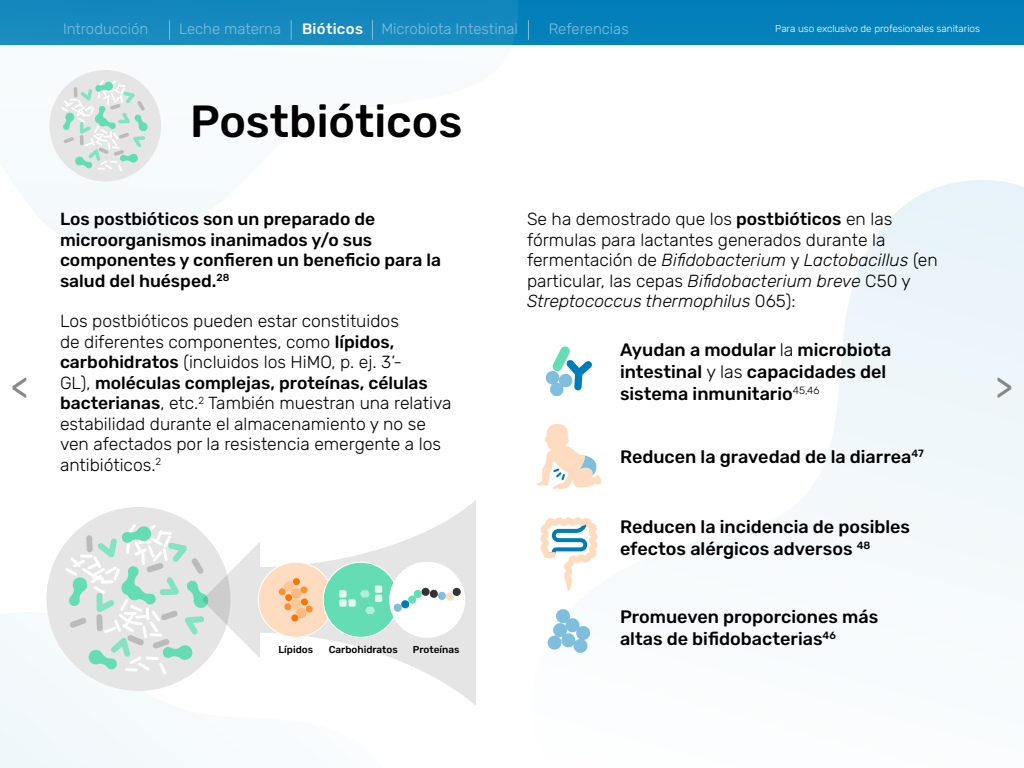
<style>
.page{position:relative;width:1024px;height:768px;background:#fff}
.page>*{position:absolute;margin:0;border:0;box-sizing:border-box;transform-origin:0 0}
.t1{font:500 45px "Rubik";color:#000}
.t2{font:35px "Rubik";color:#888}
.Copy{font:500 18px/22px "Rubik";color:#000}
.Copy-2{font:300 17.5px/20.5px "Rubik";color:#000}
.Copy-3{font:500 17.5px/20.5px "Rubik";color:#000}
.t3{font:300 15px "Rubik";color:#7fbedc}
.t4{font:300 10px "Rubik";letter-spacing:-.01em;color:#fff}
.t5{font:500 10px "Rubik";color:#000}
.s1{font-weight:500;color:#fff}
.s2{font-weight:500}
.s3{font-style:italic}
.s4{font-weight:300}
</style>
<div class="page">
<svg style="left:597px;top:180px;width:427px;height:424px"></svg>
<svg style="left:12px;top:70px;width:219px;height:178px;fill:#f5fafc"></svg>
<div style="left:0;top:601px;width:190px;height:167px;background:#f3f9fc"></div>
<div style="left:0;top:0;width:1024px;height:45px;background:#0480b9"></div>
<div style="left:47px;top:507px;width:183px;height:184px;background:#e5e5e5;border-radius:50%"></div>
<svg style="left:65px;top:524px;width:137px;height:151px"></svg>
<div style="left:50px;top:70px;width:111px;height:111px;background:#e5e5e5;border-radius:50%"></div>
<svg style="left:61px;top:80px;width:87px;height:92px"></svg>
<svg style="left:202px;top:500px;width:274px;height:206px"></svg>
<div style="left:258px;top:562px;width:75px;height:75px;background:#ffdcbf;border-radius:50%"></div>
<div style="left:293px;top:578px;width:7px;height:7px;background:#ff7300;border-radius:50%"></div>
<div style="left:300px;top:586px;width:7px;height:7px;background:#ff8f33;border-radius:50%"></div>
<div style="left:301px;top:598px;width:7px;height:7px;background:#ff7300;border-radius:50%"></div>
<div style="left:306px;top:606px;width:7px;height:7px;background:#ff8f33;border-radius:50%"></div>
<div style="left:291px;top:614px;width:7px;height:7px;background:#ff7300;border-radius:50%"></div>
<div style="left:284px;top:603px;width:7px;height:7px;background:#ff8f33;border-radius:50%"></div>
<div style="left:285px;top:594px;width:7px;height:7px;background:#ff7300;border-radius:50%"></div>
<div style="left:279px;top:588px;width:7px;height:7px;background:#ff8f33;border-radius:50%"></div>
<div style="left:284px;top:581px;width:10px;height:10px;background:#ffc799;border-radius:50%"></div>
<div style="left:291px;top:588px;width:10px;height:11px;background:#ffb980;border-radius:50%"></div>
<div style="left:291px;top:599px;width:10px;height:11px;background:#ffc799;border-radius:50%"></div>
<div style="left:296px;top:608px;width:11px;height:10px;background:#ffb980;border-radius:50%"></div>
<div style="left:323px;top:562px;width:75px;height:75px;background:#64dcb4;border-radius:50%"></div>
<div style="left:339px;top:590px;width:8px;height:8px;background:#e0f8f0;border-radius:2px"></div>
<div style="left:339px;top:599px;width:8px;height:8px;background:#e0f8f0;border-radius:2px"></div>
<div style="left:348px;top:599px;width:8px;height:8px;background:#e0f8f0;border-radius:2px"></div>
<svg style="left:360px;top:590px;width:10px;height:8px"></svg>
<svg style="left:365px;top:607px;width:10px;height:7px"></svg>
<div style="left:375px;top:586px;width:7px;height:7px;background:#e0f8f0;border-radius:2px"></div>
<div style="left:375px;top:595px;width:7px;height:7px;background:#e0f8f0;border-radius:2px"></div>
<div style="left:390px;top:562px;width:75px;height:75px;background:#fff;border-radius:50%"></div>
<div style="left:389px;top:562px;width:76px;height:76px;border:1px solid #fff;border-radius:50%"></div>
<svg style="left:393px;top:587px;width:68px;height:25px"></svg>
<svg style="left:536px;top:424px;width:66px;height:67px"></svg>
<svg style="left:540px;top:517px;width:57px;height:74px"></svg>
<svg style="left:547px;top:609px;width:44px;height:44px"></svg>
<svg style="left:545px;top:346px;width:47px;height:51px"></svg>
<div style="left:0;top:0;width:518px;height:45px;background:#1689be"></div>
<svg style="left:528px;top:20px;width:1px;height:20px"></svg>
<p class="t3" style="left:63px;top:20px;width:87px">Introducción</p>
<p class="t3" style="left:179px;top:20px;width:103px">Leche materna</p>
<p class="t3" style="left:302px;top:20px;width:217px"><span class="s1">Bióticos</span> Microbiota Intestinal</p>
<p class="t3" style="left:549px;top:20px;width:81px">Referencias</p>
<p class="t1" style="left:190px;top:95px;width:274px">Postbióticos</p>
<p class="t4" style="left:775px;top:23px;width:206px">Para uso exclusivo de profesionales sanitarios</p>
<p class="Copy-3" style="left:60px;top:210px;width:383px">Los postbióticos son un preparado de microorganismos inanimados y/o sus componentes y confieren un beneficio para la salud del huésped.<sup>28</sup></p>
<p class="Copy-2" style="left:60px;top:312px;width:393px">Los postbióticos pueden estar constituidos<br>de diferentes componentes, como <span class="s2">lípidos, carbohidratos</span> (incluidos los HiMO, p. ej. 3’-<br>GL), <span class="s2">moléculas complejas, proteínas, células bacterianas</span>, etc.<sup>2</sup> También muestran una relativa estabilidad durante el almacenamiento y no se ven afectados por la resistencia emergente a los antibióticos.<sup>2</sup></p>
<p class="Copy-2" style="left:527px;top:210px;width:412px">Se ha demostrado que los <span class="s2">postbióticos</span> en las fórmulas para lactantes generados durante la fermentación de <span class="s3">Bifidobacterium</span> y <span class="s3">Lactobacillus</span> (en particular, las cepas <span class="s3">Bifidobacterium breve</span> C50 y <span class="s3">Streptococcus thermophilus</span> 065):</p>
<p class="Copy" style="left:620px;top:340px;width:273px">Ayudan a modular <span class="s4">la</span> microbiota intestinal <span class="s4">y las</span> capacidades del sistema inmunitario<sup>45,46</sup></p>
<h2 class="t2" style="left:11px;top:368px;width:19px">&lt;</h2>
<h2 class="t2" style="left:995px;top:368px;width:19px">&gt;</h2>
<p class="Copy" style="left:620px;top:446px;width:305px">Reducen la gravedad de la diarrea<sup>47</sup></p>
<p class="t5" style="left:278px;top:644px;width:36px">Lípidos</p>
<p class="t5" style="left:329px;top:644px;width:71px">Carbohidratos</p>
<p class="t5" style="left:413px;top:644px;width:48px">Proteínas</p>
<p class="Copy" style="left:620px;top:516px;width:292px">Reducen la incidencia de posibles efectos alérgicos adversos <sup>48</sup></p>
<p class="Copy" style="left:620px;top:606px;width:260px">Promueven proporciones más altas de bifidobacterias<sup>46</sup></p>
</div>
